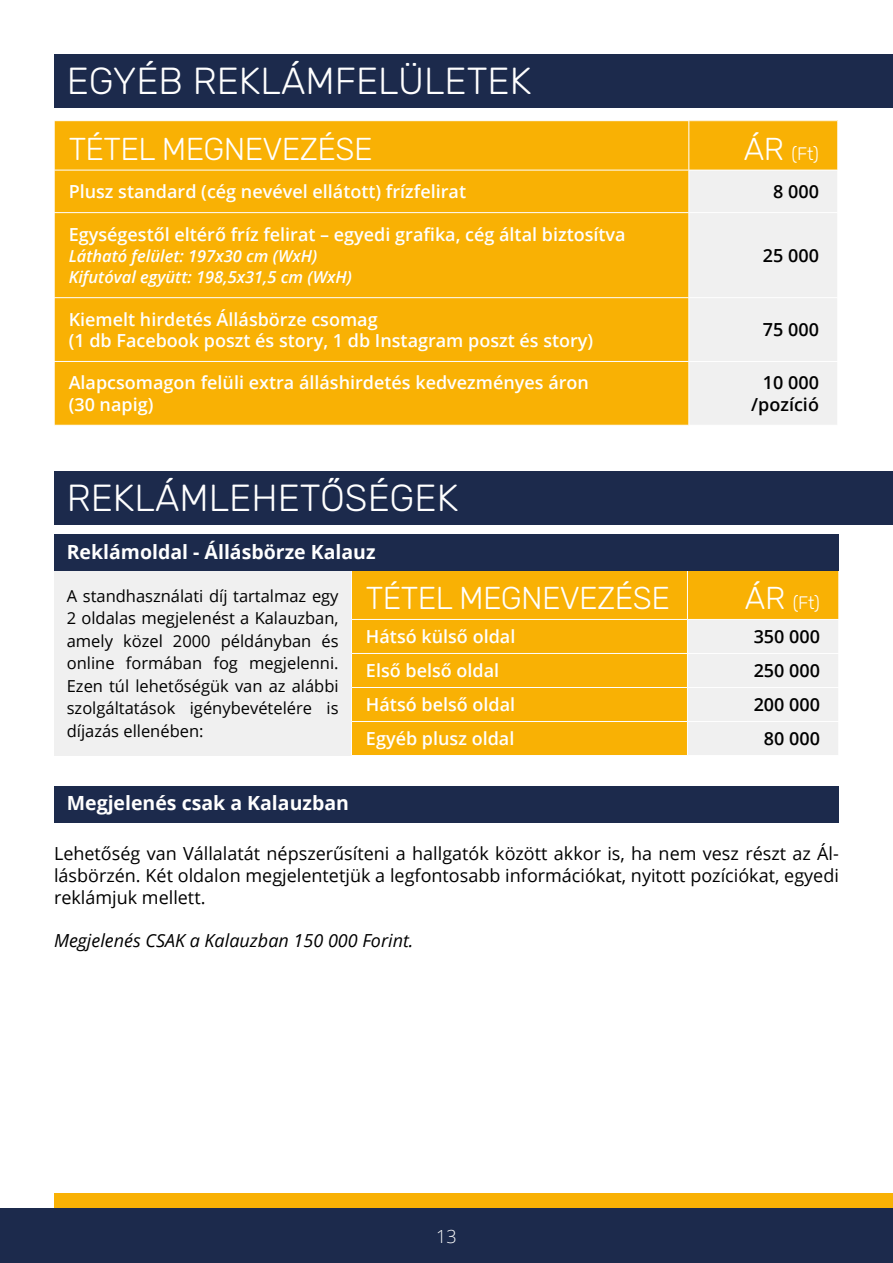
<style>
.page{position:relative;width:893px;height:1263px;background:#fff}
.page>*{position:absolute;margin:0;border:0;box-sizing:border-box;transform-origin:0 0}
.t1{font:300 37.5px "Rubik";color:#fff}
.t2{font:300 31.5px "Rubik";letter-spacing:-.02em;color:#fff}
.t3{font:700 19.5px "Open Sans";color:#fff}
.t4{font:600 18px/21.6px "Open Sans";color:#fff}
.t5{font:18px/21.6px "Open Sans";color:#000;text-align:justify}
.t6{font:600 18px/21.6px "Open Sans";color:#000;text-align:right}
.t7{font:italic 18px "Open Sans";color:#000}
.t8{font:300 18px "Rubik";color:#fff}
.t9{font:300 18px "Open Sans";color:#fff}
.t10{font:16.5px/22.5px "Open Sans";color:#000;text-align:justify}
.t11{font:italic 600 16.5px/21px "Open Sans";color:#fff}
.s1{font-size:31.5px}
</style>
<div class="page">
<div style="left:54px;top:1194px;width:839px;height:69px;background:#f9b104"></div>
<div style="left:0;top:1209px;width:893px;height:54px;background:#1c2a4c"></div>
<div style="left:54px;top:571px;width:297px;height:184px;background:#f0f0f0"></div>
<div style="left:352px;top:571px;width:335px;height:184px;background:#f9b104"></div>
<div style="left:687px;top:570px;width:152px;height:49px;background:#f9b104"></div>
<div style="left:688px;top:620px;width:150px;height:135px;background:#f0f0f0"></div>
<hr style="left:687px;top:570px;width:1px;height:49px;background:#fff">
<hr style="left:838px;top:570px;width:1px;height:49px;background:#fff">
<hr style="left:351px;top:619px;width:336px;height:1px;background:#fff">
<hr style="left:351px;top:653px;width:336px;height:1px;background:#fff">
<hr style="left:687px;top:653px;width:152px;height:1px;background:#fff">
<hr style="left:351px;top:687px;width:336px;height:1px;background:#fff">
<hr style="left:687px;top:687px;width:152px;height:1px;background:#fff">
<hr style="left:351px;top:721px;width:336px;height:1px;background:#fff">
<hr style="left:687px;top:721px;width:152px;height:1px;background:#fff">
<div style="left:54px;top:54px;width:839px;height:54px;background:#1c2a4c"></div>
<div style="left:54px;top:471px;width:839px;height:53px;background:#1c2a4c"></div>
<div style="left:55px;top:121px;width:634px;height:304px;background:#f9b104"></div>
<div style="left:689px;top:121px;width:149px;height:49px;background:#f9b104"></div>
<div style="left:690px;top:171px;width:147px;height:254px;background:#f0f0f0"></div>
<hr style="left:689px;top:121px;width:1px;height:49px;background:#fff">
<hr style="left:837px;top:121px;width:1px;height:49px;background:#fff">
<hr style="left:54px;top:170px;width:635px;height:1px;background:#fff">
<hr style="left:54px;top:212px;width:635px;height:1px;background:#fff">
<hr style="left:689px;top:212px;width:149px;height:1px;background:#fff">
<hr style="left:54px;top:297px;width:635px;height:1px;background:#fff">
<hr style="left:689px;top:297px;width:149px;height:1px;background:#fff">
<hr style="left:54px;top:361px;width:635px;height:1px;background:#fff">
<hr style="left:689px;top:361px;width:149px;height:1px;background:#fff">
<div style="left:54px;top:534px;width:785px;height:37px;background:#1c2a4c"></div>
<div style="left:54px;top:786px;width:785px;height:36px;background:#1c2a4c"></div>
<h1 class="t1" style="left:67px;top:60px;width:466px">EGYÉB REKLÁMFELÜLETEK</h1>
<h2 class="t2" style="left:69px;top:132px;width:305px">TÉTEL MEGNEVEZÉSE</h2>
<p class="t8" style="left:744px;top:144px;width:77px"><span class="s1">ÁR</span> (Ft)</p>
<p class="t4" style="left:69px;top:181px;width:399px">Plusz standard (cég nevével ellátott) frízfelirat</p>
<p class="t6" style="left:773px;top:181px;width:47px">8 000</p>
<p class="t4" style="left:69px;top:223px;width:558px">Egységestől eltérő fríz felirat – egyedi grafika, cég által biztosítva</p>
<p class="t11" style="left:69px;top:245px;width:285px">Látható felület: 197x30 cm (WxH)<br>Kifutóval együtt: 198,5x31,5 cm (WxH)</p>
<p class="t6" style="left:763px;top:244px;width:58px">25 000</p>
<p class="t4" style="left:69px;top:308px;width:526px">Kiemelt hirdetés Állásbörze csomag<br>(1 db Facebook poszt és story, 1 db Instagram poszt és story)</p>
<p class="t6" style="left:763px;top:319px;width:58px">75 000</p>
<p class="t4" style="left:69px;top:372px;width:522px">Alapcsomagon felüli extra álláshirdetés kedvezményes áron (30 napig)</p>
<p class="t6" style="left:751px;top:372px;width:69px">10 000 /pozíció</p>
<h1 class="t1" style="left:67px;top:477px;width:393px">REKLÁMLEHETŐSÉGEK</h1>
<p class="t3" style="left:67px;top:538px;width:310px">Reklámoldal - Állásbörze Kalauz</p>
<p class="t10" style="left:67px;top:584px;width:273px">A standhasználati díj tartalmaz egy 2 oldalas megjelenést a Kalauzban, amely közel 2000 példányban és online formában fog megjelenni.<br>Ezen túl lehetőségük van az alábbi szolgáltatások igénybevételére is díjazás ellenében:</p>
<h2 class="t2" style="left:366px;top:581px;width:305px">TÉTEL MEGNEVEZÉSE</h2>
<p class="t8" style="left:745px;top:593px;width:77px"><span class="s1">ÁR</span> (Ft)</p>
<p class="t4" style="left:366px;top:626px;width:151px">Hátsó külső oldal</p>
<p class="t6" style="left:754px;top:626px;width:68px">350 000</p>
<p class="t4" style="left:366px;top:660px;width:135px">Első belső oldal</p>
<p class="t6" style="left:754px;top:660px;width:68px">250 000</p>
<p class="t4" style="left:366px;top:694px;width:151px">Hátsó belső oldal</p>
<p class="t6" style="left:754px;top:694px;width:68px">200 000</p>
<p class="t4" style="left:366px;top:728px;width:150px">Egyéb plusz oldal</p>
<p class="t6" style="left:764px;top:728px;width:58px">80 000</p>
<p class="t3" style="left:67px;top:790px;width:284px">Megjelenés csak a Kalauzban</p>
<p class="t5" style="left:54px;top:842px;width:786px">Lehetőség van Vállalatát népszerűsíteni a hallgatók között akkor is, ha nem vesz részt az Ál&shy;lásbörzén. Két oldalon megjelentetjük a legfontosabb információkat, nyitott pozíciókat, egyedi reklámjuk mellett.</p>
<p class="t7" style="left:54px;top:928px;width:361px">Megjelenés CSAK a Kalauzban 150 000 Forint.</p>
<p class="t9" style="left:436px;top:1224px;width:22px">13</p>
</div>
